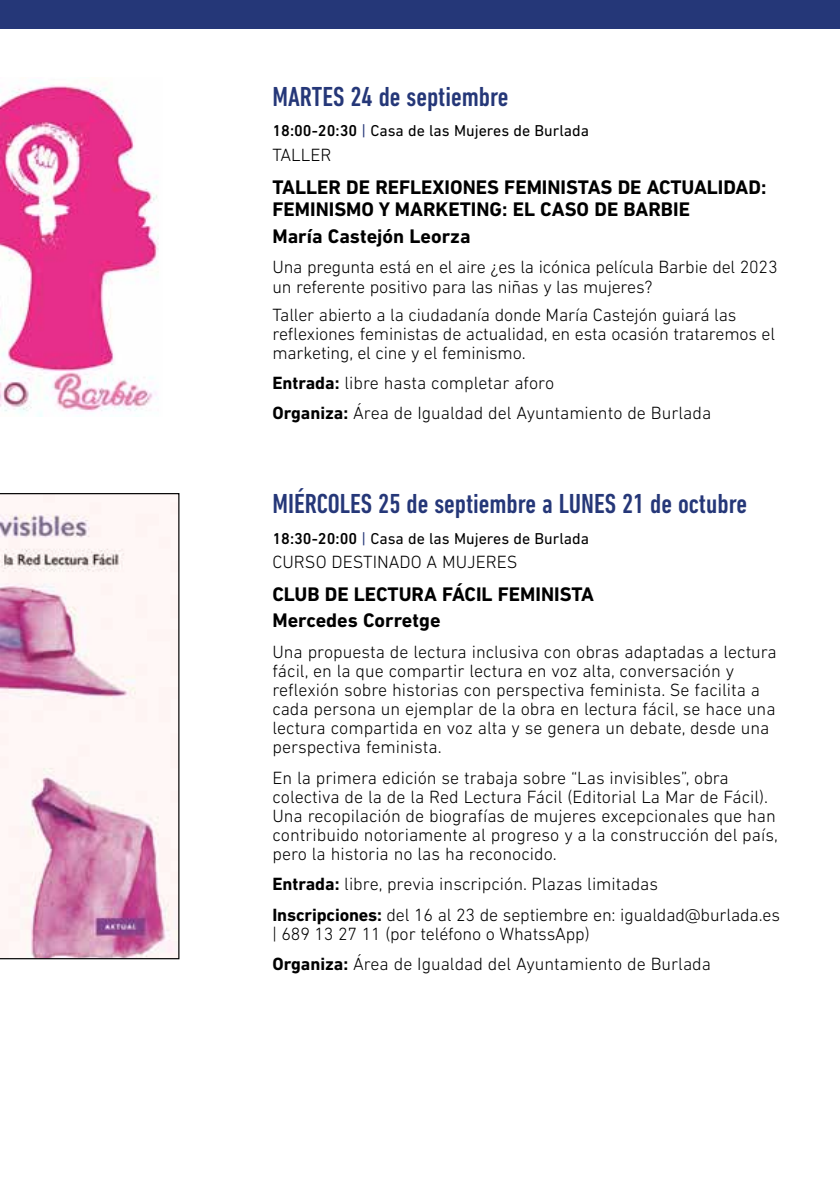
<style>
.page{position:relative;width:840px;height:1191px;background:#fff}
.page>*{position:absolute;margin:0;border:0;box-sizing:border-box;transform-origin:0 0}
.t1{font:500 condensed 28px "DIN Next LT Pro";color:#253778}
.t2{font:700 20px/22px "DIN Next LT Pro";color:#000}
.t3{font:300 18px/19px "DIN Next LT Pro";color:#000}
.t4{font:16px "DIN Next LT Pro";color:#000}
.s1{font-weight:500}
.s2{color:#253778}
.s3{font-weight:700}
</style>
<div class="page">
<div style="left:0;top:0;width:839px;height:28px;background:#253778"></div>
<img style="left:0;top:80px;width:159px;height:336px">
<svg style="left:0;top:493px;width:179px;height:466px"></svg>
<h1 class="t1" style="left:272px;top:81px;width:237px">MARTES 24 de septiembre</h1>
<p class="t4" style="left:272px;top:122px;width:318px"><span class="s1">18:00-20:30</span> <span class="s2">|</span> Casa de las Mujeres de Burlada</p>
<p class="t3" style="left:272px;top:145px;width:61px">TALLER</p>
<p class="t2" style="left:272px;top:177px;width:495px">TALLER DE REFLEXIONES FEMINISTAS DE ACTUALIDAD:<br>FEMINISMO Y MARKETING: EL CASO DE BARBIE</p>
<p class="t2" style="left:272px;top:225px;width:199px">María Castejón Leorza</p>
<p class="t3" style="left:272px;top:258px;width:506px">Una pregunta está en el aire ¿es la icónica película Barbie del 2023 un referente positivo para las niñas y las mujeres?</p>
<p class="t3" style="left:272px;top:305px;width:504px">Taller abierto a la ciudadanía donde María Castejón guiará las reflexiones feministas de actualidad, en esta ocasión trataremos el marketing, el cine y el feminismo.</p>
<p class="t3" style="left:272px;top:367px;width:440px;line-height:30.4px"><span class="s3">Entrada:</span> libre hasta completar aforo<br><span class="s3">Organiza:</span> Área de Igualdad del Ayuntamiento de Burlada</p>
<h1 class="t1" style="left:272px;top:488px;width:476px">MIÉRCOLES 25 de septiembre a LUNES 21 de octubre</h1>
<p class="t4" style="left:272px;top:529px;width:318px"><span class="s1">18:30-20:00</span> <span class="s2">|</span> Casa de las Mujeres de Burlada</p>
<p class="t3" style="left:272px;top:552px;width:246px">CURSO DESTINADO A MUJERES</p>
<p class="t2" style="left:272px;top:580px;width:323px;line-height:26.6px">CLUB DE LECTURA FÁCIL FEMINISTA<br>Mercedes Corretge</p>
<p class="t3" style="left:272px;top:642px;width:505px">Una propuesta de lectura inclusiva con obras adaptadas a lectura fácil, en la que compartir lectura en voz alta, conversación y reflexión sobre historias con perspectiva feminista. Se facilita a cada persona un ejemplar de la obra en lectura fácil, se hace una lectura compartida en voz alta y se genera un debate, desde una perspectiva feminista.</p>
<p class="t3" style="left:272px;top:768px;width:506px">En la primera edición se trabaja sobre “Las invisibles”, obra colectiva de la de la Red Lectura Fácil (Editorial La Mar de Fácil).<br>Una recopilación de biografías de mujeres excepcionales que han contribuido notoriamente al progreso y a la construcción del país, pero la historia no las ha reconocido.</p>
<p class="t3" style="left:272px;top:868px;width:509px;line-height:30.4px"><span class="s3">Entrada:</span> libre, previa inscripción. Plazas limitadas<br><span class="s3">Inscripciones:</span> del 16 al 23 de septiembre en: igualdad@burlada.es</p>
<p class="t3" style="left:272px;top:918px;width:440px;line-height:30.4px">| 689 13 27 11 (por teléfono o WhatssApp)<br><span class="s3">Organiza:</span> Área de Igualdad del Ayuntamiento de Burlada</p>
</div>
